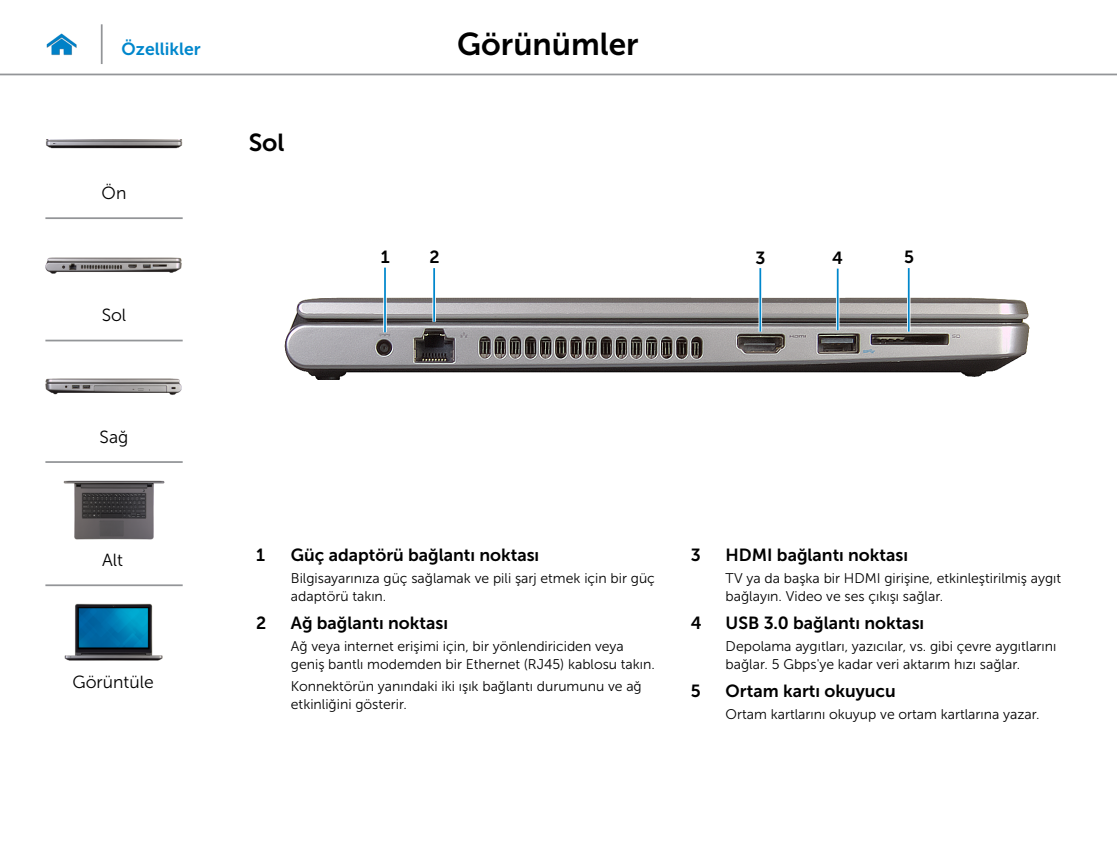
<style>
.page{position:relative;width:1117px;height:844px;background:#fff}
.page>*{position:absolute;margin:0;border:0;box-sizing:border-box;transform-origin:0 0}
.t1{font:31.5px "Museo Sans For Dell 700";color:#000}
.Head2{font:24.5px "Museo Sans For Dell 700";color:#000}
.Callout_Head{font:17.5px "Museo Sans For Dell 700";color:#000}
.t2{font:17.5px "Museo Sans For Dell 300";color:#000}
.t3{font:17.5px "Museo Sans For Dell 700";color:#0087cc}
.Callout-L{font:17.5px "Museo Sans For Dell 700";color:#000}
.Callout_description{font:14px/17.5px "Museo Sans For Dell 300";color:#000}
</style>
<div class="page">
<hr style="left:0;top:74px;width:1116px;height:1px;background:#939598">
<img style="left:46px;top:33px;width:31px;height:23px">
<img style="left:284px;top:290px;width:746px;height:89px">
<hr style="left:383px;top:267px;width:3px;height:65px;background:#fff">
<hr style="left:384px;top:267px;width:2px;height:65px;background:#0087cc">
<svg style="left:432px;top:290px;width:4px;height:31px"></svg>
<hr style="left:433px;top:268px;width:2px;height:53px;background:#0087cc">
<hr style="left:758px;top:268px;width:3px;height:63px;background:#fff">
<hr style="left:759px;top:268px;width:2px;height:63px;background:#0087cc">
<svg style="left:835px;top:268px;width:4px;height:62px"></svg>
<hr style="left:836px;top:268px;width:2px;height:62px;background:#0087cc">
<svg style="left:906px;top:268px;width:4px;height:63px"></svg>
<hr style="left:907px;top:268px;width:2px;height:63px;background:#0087cc">
<hr style="left:101px;top:24px;width:2px;height:40px;background:#939598">
<img style="left:45px;top:139px;width:137px;height:10px">
<img style="left:45px;top:257px;width:137px;height:17px">
<img style="left:45px;top:378px;width:137px;height:17px">
<img style="left:64px;top:480px;width:100px;height:59px">
<img style="left:65px;top:603px;width:98px;height:56px">
<hr style="left:45px;top:217px;width:138px;height:2px;background:#939598">
<hr style="left:45px;top:339px;width:138px;height:2px;background:#939598">
<hr style="left:45px;top:461px;width:138px;height:2px;background:#939598">
<hr style="left:45px;top:584px;width:138px;height:2px;background:#939598">
<p class="t3" style="left:122px;top:39px;width:80px">Özellikler</p>
<h1 class="t1" style="left:457px;top:26px;width:183px">Görünümler</h1>
<p class="t2" style="left:102px;top:183px;width:26px">Ön</p>
<p class="t2" style="left:102px;top:305px;width:26px">Sol</p>
<p class="t2" style="left:100px;top:428px;width:30px">Sağ</p>
<p class="t2" style="left:102px;top:550px;width:22px">Alt</p>
<p class="t2" style="left:72px;top:672px;width:83px">Görüntüle</p>
<p class="Head2" style="left:249px;top:128px;width:37px">Sol</p>
<p class="Callout-L" style="left:380px;top:247px;width:10px">1</p>
<p class="Callout-L" style="left:429px;top:247px;width:12px">2</p>
<p class="Callout-L" style="left:755px;top:248px;width:12px">3</p>
<p class="Callout-L" style="left:831px;top:248px;width:12px">4</p>
<p class="Callout-L" style="left:903px;top:247px;width:11px">5</p>
<p class="Callout_Head" style="left:256px;top:544px;width:10px">1</p>
<p class="Callout_Head" style="left:291px;top:544px;width:250px">Güç adaptörü bağlantı noktası</p>
<p class="Callout_description" style="left:291px;top:569px;width:365px">Bilgisayarınıza güç sağlamak ve pili şarj etmek için bir güç adaptörü takın.</p>
<p class="Callout_Head" style="left:256px;top:612px;width:12px">2</p>
<p class="Callout_Head" style="left:291px;top:612px;width:158px">Ağ bağlantı noktası</p>
<p class="Callout_description" style="left:291px;top:637px;width:365px">Ağ veya internet erişimi için, bir yönlendiriciden veya geniş bantlı modemden bir Ethernet (RJ45) kablosu takın.</p>
<p class="Callout_description" style="left:291px;top:677px;width:352px">Konnektörün yanındaki iki ışık bağlantı durumunu ve ağ etkinliğini gösterir.</p>
<p class="Callout_Head" style="left:690px;top:544px;width:12px">3</p>
<p class="Callout_Head" style="left:725px;top:544px;width:184px">HDMI bağlantı noktası</p>
<p class="Callout_description" style="left:725px;top:569px;width:337px">TV ya da başka bir HDMI girişine, etkinleştirilmiş aygıt bağlayın. Video ve ses çıkışı sağlar.</p>
<p class="Callout_Head" style="left:690px;top:612px;width:12px">4</p>
<p class="Callout_Head" style="left:725px;top:612px;width:200px">USB 3.0 bağlantı noktası</p>
<p class="Callout_description" style="left:725px;top:637px;width:332px">Depolama aygıtları, yazıcılar, vs. gibi çevre aygıtlarını bağlar. 5 Gbps'ye kadar veri aktarım hızı sağlar.</p>
<p class="Callout_Head" style="left:690px;top:680px;width:11px">5</p>
<p class="Callout_Head" style="left:725px;top:680px;width:171px">Ortam kartı okuyucu</p>
<p class="Callout_description" style="left:725px;top:705px;width:315px">Ortam kartlarını okuyup ve ortam kartlarına yazar.</p>
</div>
